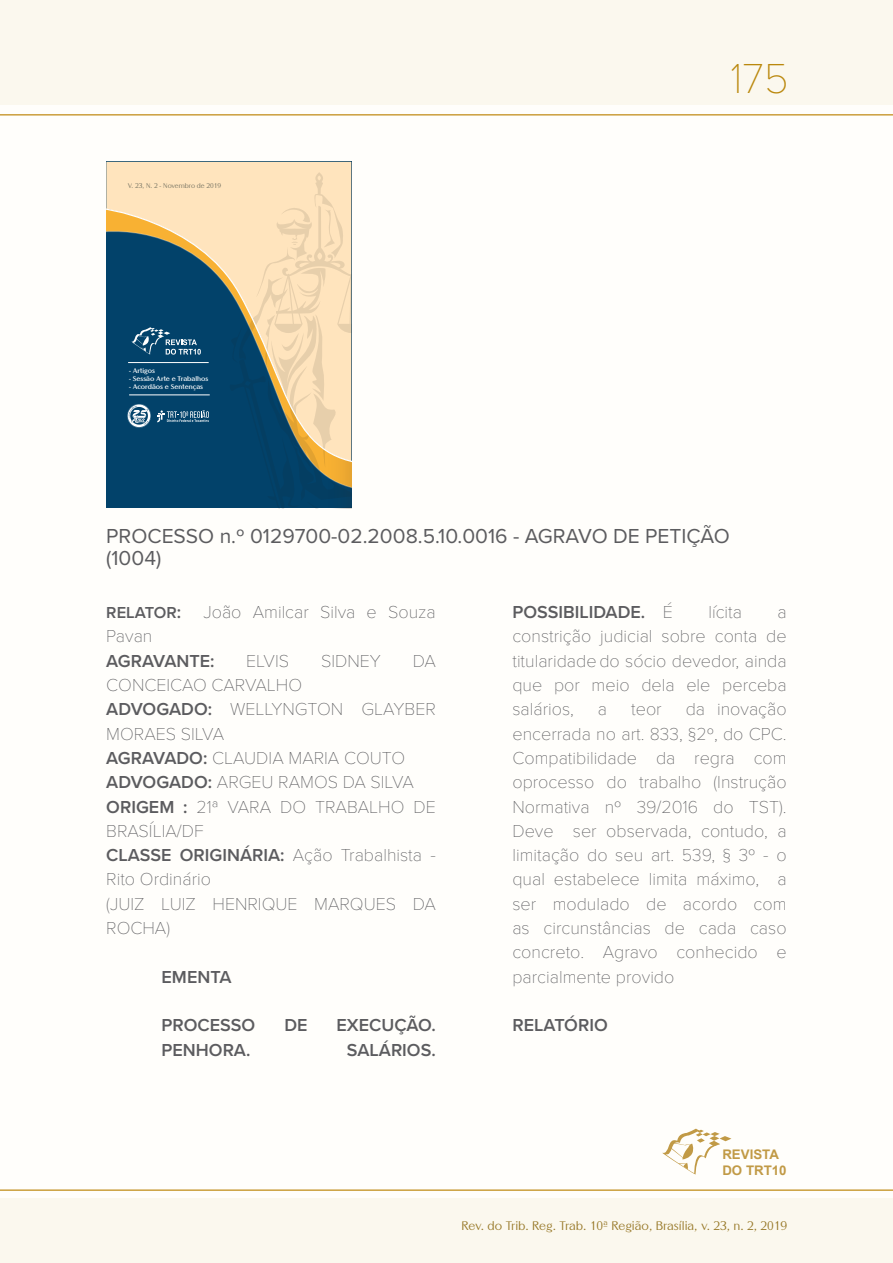
<style>
.page{position:relative;width:893px;height:1263px;background:#fffefb}
.page>*{position:absolute;margin:0;border:0;box-sizing:border-box;transform-origin:0 0}
.t1{font:100 43.5px "Proxima Nova T";color:#ba880d}
.t2{font:21px/22.5px "Proxima Nova";color:#5c5c5f}
.t3{font:100 18px/24.3px "Proxima Nova T";color:#5c5c5f}
.t4{font:600 18px "Proxima Nova";color:#5c5c5f}
.t5{font:700 13.2px/15.9px "Arial";color:#c19a46}
.t6{font:12px "Altrincham";color:#987929}
.t7{font:700 6.6px "Altrincham";color:#fff}
.t8{font:6.6px "Altrincham";color:#706e5e}
.s1{font-family:"Proxima Nova";font-weight:600;font-size:16.5px}
.s2{font-family:"Proxima Nova";font-weight:600}
.s3{font-family:"Proxima Nova T";font-weight:100}
</style>
<div class="page">
<div style="left:0;top:1199px;width:893px;height:64px;background:#fbf8ee"></div>
<div style="left:0;top:0;width:893px;height:104px;background:#fbf8ee"></div>
<hr style="left:0;top:0;width:1px;height:1263px;background:#fffdf4">
<hr style="left:0;top:1199px;width:1px;height:64px;background:#f3eacf">
<hr style="left:0;top:0;width:1px;height:104px;background:#f3eacf">
<svg style="left:662px;top:1128px;width:69px;height:47px"></svg>
<hr style="left:0;top:114px;width:893px;height:2px;background:#cb9f3c">
<hr style="left:0;top:1189px;width:893px;height:2px;background:#cb9f3c">
<div style="left:106px;top:162px;width:245px;height:346px;background:#02426a"></div>
<svg style="left:337px;top:172px;width:15px;height:336px"></svg>
<svg style="left:106px;top:162px;width:245px;height:329px"></svg>
<svg style="left:131px;top:327px;width:70px;height:28px"></svg>
<hr style="left:128px;top:362px;width:81px;height:1px;background:#fff">
<hr style="left:129px;top:395px;width:81px;height:1px;background:#fff">
<svg style="left:157px;top:410px;width:52px;height:12px"></svg>
<svg style="left:127px;top:404px;width:24px;height:24px"></svg>
<p class="t8" style="left:128px;top:182px;width:95px">V. 23, N. 2 - Novembro de 2019</p>
<p class="t7" style="left:129px;top:367px;width:28px">- Artigos</p>
<p class="t7" style="left:129px;top:375px;width:81px">- Sessão Arte e Trabalhos</p>
<p class="t7" style="left:129px;top:383px;width:76px">- Acordãos e Sentenças</p>
<h1 class="t1" style="left:730px;top:46px;width:60px">175</h1>
<p class="t2" style="left:106px;top:524px;width:625px">PROCESSO n.º 0129700-02.2008.5.10.0016 - AGRAVO DE PETIÇÃO (1004)</p>
<p class="t3" style="left:106px;top:599px;width:331px"><span class="s1">RELATOR</span><span class="s2">:</span> João Amilcar Silva e Souza<br>Pavan<br><span class="s2">AGRAVANTE:</span></p>
<p class="t3" style="left:246px;top:647px;width:44px">ELVIS</p>
<p class="t3" style="left:321px;top:647px;width:61px">SIDNEY</p>
<p class="t3" style="left:413px;top:647px;width:25px">DA</p>
<p class="t3" style="left:106px;top:672px;width:331px">CONCEICAO CARVALHO<br><span class="s2">ADVOGADO:</span> WELLYNGTON GLAYBER<br>MORAES SILVA<br><span class="s2">AGRAVADO:</span> CLAUDIA MARIA COUTO<br><span class="s2">ADVOGADO:</span> ARGEU RAMOS DA SILVA<br><span class="s2">ORIGEM :</span> 21ª VARA DO TRABALHO DE<br>BRASÍLIA/DF<br><span class="s2">CLASSE ORIGINÁRIA:</span> Ação Trabalhista -<br>Rito Ordinário<br>(JUIZ LUIZ HENRIQUE MARQUES DA<br>ROCHA)</p>
<p class="t4" style="left:162px;top:963px;width:72px">EMENTA</p>
<p class="t4" style="left:162px;top:1012px;width:95px">PROCESSO</p>
<p class="t4" style="left:284px;top:1012px;width:25px">DE</p>
<p class="t4" style="left:337px;top:1012px;width:101px">EXECUÇÃO.</p>
<p class="t4" style="left:162px;top:1036px;width:90px">PENHORA.</p>
<p class="t4" style="left:347px;top:1036px;width:90px">SALÁRIOS.</p>
<p class="t4" style="left:512px;top:599px;width:162px">POSSIBILIDADE. <span class="s3">É</span></p>
<p class="t3" style="left:708px;top:599px;width:35px">lícita</p>
<p class="t3" style="left:512px;top:599px;width:276px;text-align:justify;text-indent:265px">a constrição judicial sobre conta de titularidade do sócio devedor, ainda que por meio dela ele perceba salários,</p>
<p class="t3" style="left:512px;top:696px;width:276px;text-align:justify;text-indent:173px">da inovação encerrada no art. 833, §2º, do CPC.<br>Compatibilidade da regra com oprocesso do trabalho (Instrução Normativa nº 39/2016 do TST).<br>Deve ser observada, contudo, a limitação do seu art. 539, § 3º - o qual estabelece limita máximo, a ser modulado de acordo com as circunstâncias de cada caso concreto. Agravo conhecido e parcialmente provido</p>
<p class="t4" style="left:512px;top:1012px;width:97px">RELATÓRIO</p>
<p class="t3" style="left:598px;top:696px;width:11px">a</p>
<p class="t3" style="left:631px;top:696px;width:32px">teor</p>
<p class="t5" style="left:722px;top:1146px;width:66px">REVISTA<br>DO TRT10</p>
<p class="t6" style="left:462px;top:1218px;width:327px">Rev. do Trib. Reg. Trab. 10ª Região, Brasília, v. 23, n. 2, 2019</p>
</div>
